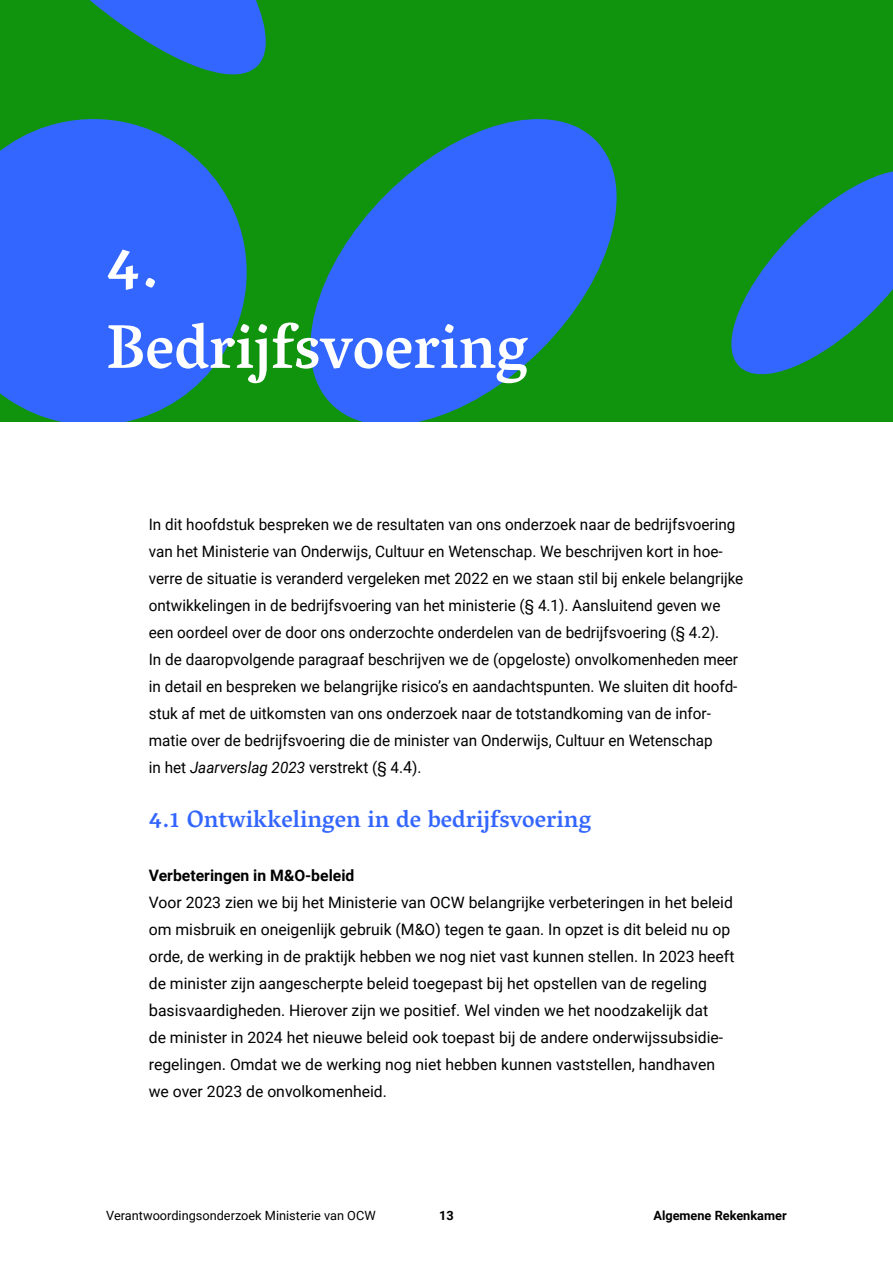
<style>
.page{position:relative;width:893px;height:1263px;background:#fff}
.page>*{position:absolute;margin:0;border:0;box-sizing:border-box;transform-origin:0 0}
._5_Kop_1_-_H2{font:500 63px/81px "Vesper Libre";color:#fff}
._6_Kop_2_-_H3{font:500 24px "Vesper Libre";color:#36f}
._0_Platte_tekst_-_P{font:15.75px/27px "Roboto";color:#000}
._0_Platte_tekst_-_P-2{font:700 15.75px "Roboto";color:#000}
.t1{font:12.75px "Roboto";color:#000}
.t2{font:700 12.75px "Roboto";color:#000}
.s1{font-size:16.5px}
.s2{font-style:italic}
</style>
<div class="page">
<div style="left:0;top:0;width:893px;height:422px;background:#10940d"></div>
<svg style="left:0;top:119px;width:247px;height:303px;background:#2d6dd9"></svg>
<svg style="left:310px;top:119px;width:307px;height:303px;fill:#36f"></svg>
<svg style="left:89px;top:0;width:177px;height:75px"></svg>
<svg style="left:731px;top:171px;width:162px;height:204px"></svg>
<h2 class="_5_Kop_1_-_H2" style="left:106px;top:225px;width:423px">4.<br>Bedrijfsvoering</h2>
<p class="_0_Platte_tekst_-_P" style="left:149px;top:510px;width:596px">In dit hoofdstuk bespreken we de resultaten van ons onderzoek naar de bedrijfsvoering van het Ministerie van Onderwijs, Cultuur en Wetenschap. We beschrijven kort in hoe&shy;verre de situatie is veranderd vergeleken met 2022 en we staan stil bij enkele belangrijke ontwikkelingen in de bedrijfsvoering van het ministerie (§ 4.1). Aansluitend geven we een oordeel over de door ons onderzochte onderdelen van de bedrijfsvoering (§ 4.2).<br>In de daaropvolgende paragra<span class="s1">a</span>f beschrijven we de (opgeloste) onvolkomenheden meer in detail en bespreken we belangrijke risico’s en aandachtspunten. We sluiten dit hoofd&shy;stuk af met de uitkomsten van ons onderzoek naar de totstandkoming van de infor&shy;matie over de bedrijfsvoering die de minister van Onderwijs, Cultuur en Wetenschap<br>in het <span class="s2">Jaarverslag 2023</span> verstrekt (§ 4.<span class="s1">4</span>).</p>
<h3 class="_6_Kop_2_-_H3" style="left:149px;top:804px;width:444px">4.1 Ontwikkelingen in de bedrijfsvoering</h3>
<p class="_0_Platte_tekst_-_P-2" style="left:149px;top:864px;width:207px">Verbeteringen in M&amp;O-beleid</p>
<p class="_0_Platte_tekst_-_P" style="left:149px;top:888px;width:587px">Voor 2023 zien we bij het Ministerie van OCW belangrijke verbeteringen in het beleid om misbruik en oneigenlijk gebruik (M&amp;O) tegen te gaan. In opzet is dit beleid nu op orde, de werking in de praktijk hebben we nog niet vast kunnen stellen. In 2023 heeft de minister zijn aangescherpte beleid toegepast bij het opstellen van de regeling <span class="s1">b</span>asisvaardigheden. Hierover zijn we positief. Wel vinden we het noodzakelijk dat<br>de minister in 2024 het nieuwe beleid ook toepast bij de andere onderwijssubsidie&shy;regelingen<span class="s1">.</span> Omdat we de werking nog niet hebben kunnen vaststellen, handhaven we over 2023 de onvolkomenheid.</p>
<p class="t1" style="left:106px;top:1207px;width:271px">Verantwoordingsonderzoek Ministerie van OCW</p>
<p class="t2" style="left:439px;top:1207px;width:16px">13</p>
<p class="t2" style="left:653px;top:1207px;width:135px">Algemene Rekenkamer</p>
</div>
